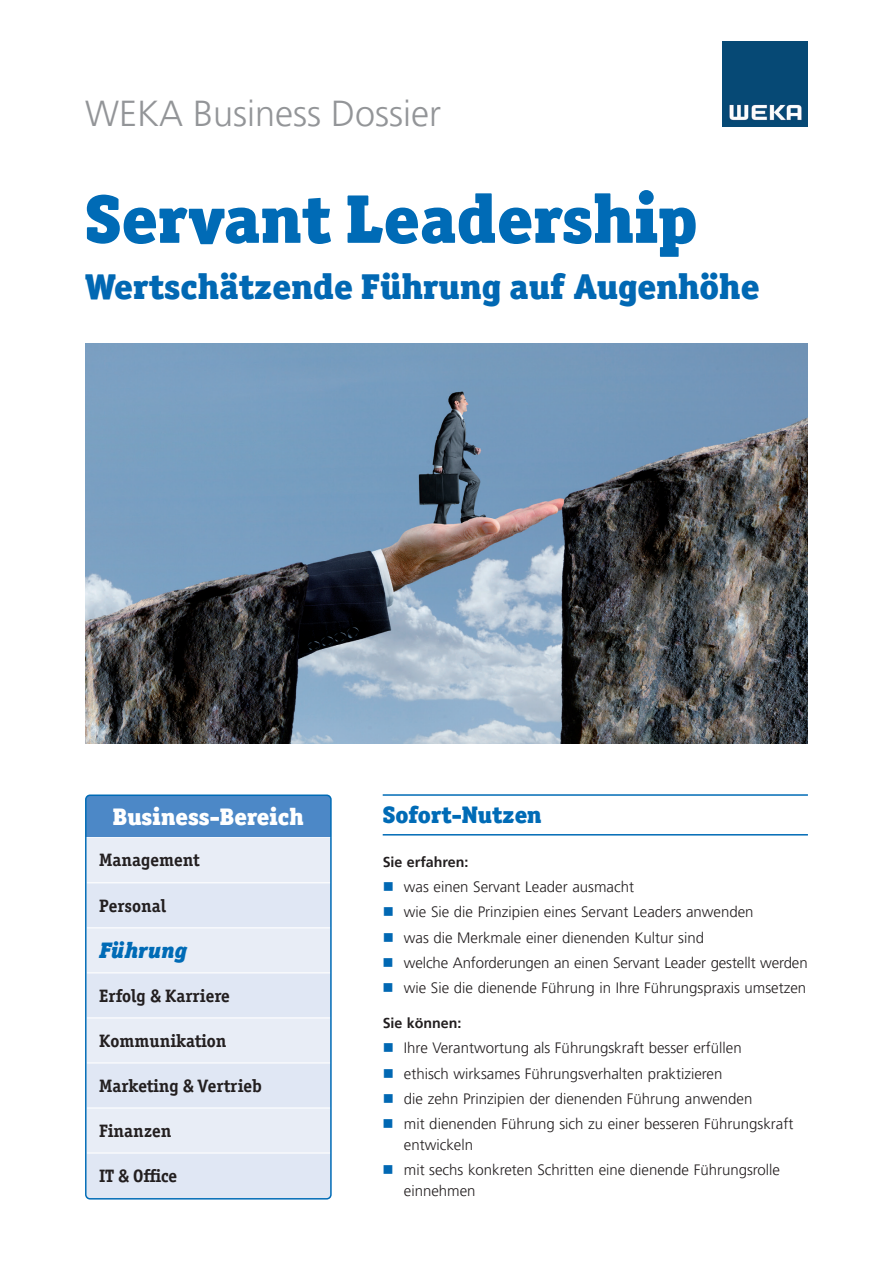
<style>
.page{position:relative;width:893px;height:1263px;background:#fff}
.page>*{position:absolute;margin:0;border:0;box-sizing:border-box;transform-origin:0 0}
.t1{font:900 69px "Officina Serif ITC Pro";color:#006bb6}
.t2{font:900 36px "Officina Serif ITC Pro";color:#0168b3}
.t3{font:300 36px "Frutiger LT Pro";color:#939598}
.t4{font:900 24px "Officina Serif ITC Pro";color:#fff}
.t5{font:900 24px "Officina Serif ITC Pro";color:#006bb6}
.t6{font:italic 900 22.5px "Officina Serif ITC Pro";color:#006bb6}
.t7{font:700 18px "Officina Serif ITC Pro";color:#231f20}
.t8{font:300 15px/25.2px "Frutiger LT Pro";color:#231f20}
.t9{font:700 14.25px "Frutiger LT Pro";color:#231f20}
</style>
<div class="page">
<img style="left:723px;top:42px;width:85px;height:85px">
<hr style="left:383px;top:794px;width:425px;height:2px;background:#006bb6">
<hr style="left:383px;top:834px;width:425px;height:1px;background:#006bb6">
<img style="left:85px;top:344px;width:723px;height:399px">
<div style="left:85px;top:838px;width:247px;height:362px;background:#e8edf6"></div>
<svg style="left:85px;top:794px;width:247px;height:44px;background:#4e8ac8"></svg>
<h2 class="t3" style="left:85px;top:93px;width:358px">WEKA Business Dossier</h2>
<h1 class="t1" style="left:85px;top:174px;width:614px">Servant Leadership</h1>
<h2 class="t2" style="left:85px;top:263px;width:676px">Wertschätzende Führung auf Augenhöhe</h2>
<h3 class="t4" style="left:113px;top:801px;width:193px">Business-Bereich</h3>
<p class="t7" style="left:99px;top:849px;width:102px">Management</p>
<p class="t7" style="left:99px;top:894px;width:69px">Personal</p>
<h3 class="t6" style="left:99px;top:936px;width:89px">Führung</h3>
<p class="t7" style="left:99px;top:985px;width:132px">Erfolg &amp; Karriere</p>
<p class="t7" style="left:99px;top:1030px;width:129px">Kommunikation</p>
<p class="t7" style="left:99px;top:1075px;width:164px">Marketing &amp; Vertrieb</p>
<p class="t7" style="left:99px;top:1120px;width:74px">Finanzen</p>
<p class="t7" style="left:99px;top:1165px;width:79px">IT &amp; Office</p>
<h3 class="t5" style="left:383px;top:799px;width:160px">Sofort-Nutzen</h3>
<p class="t9" style="left:383px;top:853px;width:87px">Sie erfahren:</p>
<p class="t8" style="left:404px;top:874px;width:405px">was einen Servant Leader ausmacht<br>wie Sie die Prinzipien eines Servant Leaders anwenden<br>was die Merkmale einer dienenden Kultur sind<br>welche Anforderungen an einen Servant Leader gestellt werden wie Sie die dienende Führung in Ihre Führungspraxis umsetzen</p>
<p class="t9" style="left:383px;top:1015px;width:80px">Sie können:</p>
<p class="t8" style="left:404px;top:1036px;width:391px">Ihre Verantwortung als Führungskraft besser erfüllen<br>ethisch wirksames Führungsverhalten praktizieren<br>die zehn Prinzipien der dienenden Führung anwenden<br>mit dienenden Führung sich zu einer besseren Führungskraft</p>
<p class="t8" style="left:404px;top:1132px;width:378px">entwickeln<br>mit sechs konkreten Schritten eine dienende Führungsrolle</p>
<p class="t8" style="left:404px;top:1179px;width:73px">einnehmen</p>
</div>
